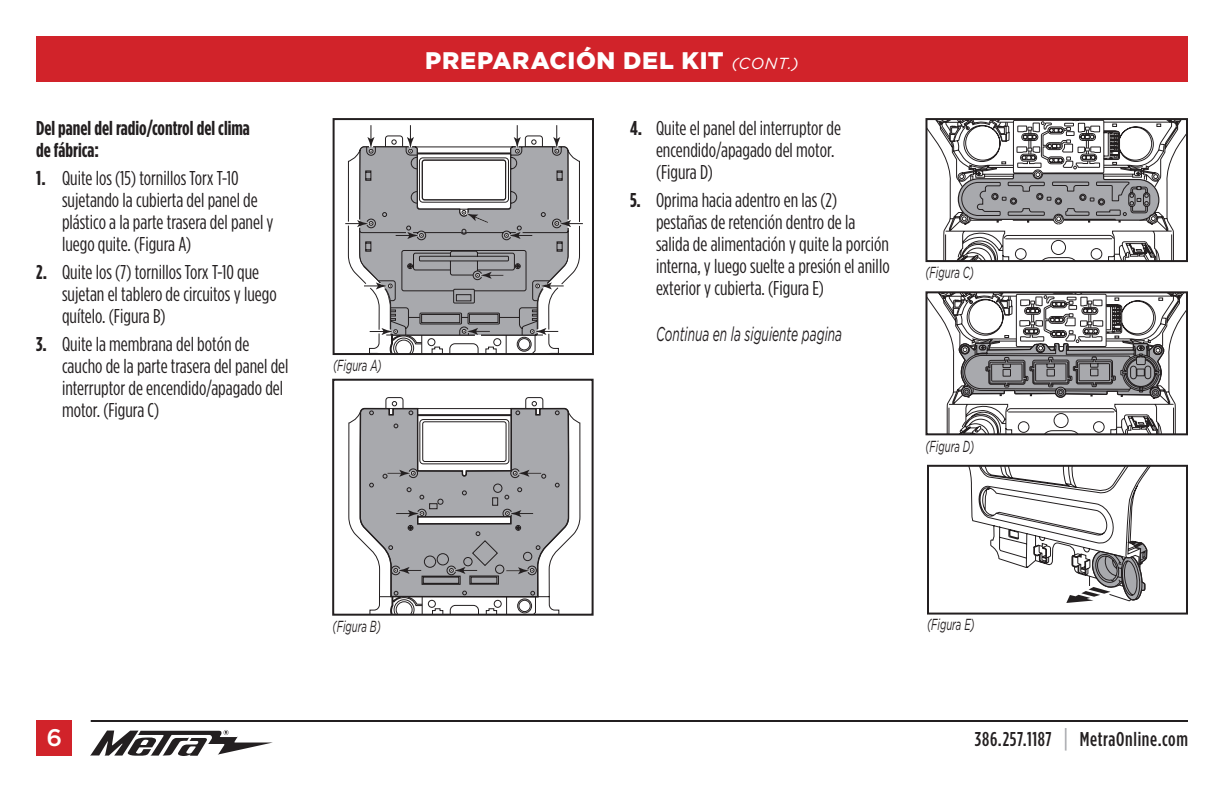
<style>
.page{position:relative;width:1224px;height:792px;background:#fff}
.page>*{position:absolute;margin:0;border:0;box-sizing:border-box;transform-origin:0 0}
.t1{font:900 24px "Gotham";letter-spacing:.025em;color:#fff}
.t2{font:500 24px "Gotham";color:#fff}
.t3{font:20px/22px "Gotham Condensed";color:#231f20}
.t4{font:700 20px/22px "Gotham Condensed";color:#231f20}
.t5{font:500 20px "Gotham Condensed";letter-spacing:.03em;color:#231f20}
.t6{font:italic 20px "Gotham";color:#231f20;scale:.6 1}
.t7{font:italic 16px "Gotham";color:#231f20;scale:.6 1}
.s1{font-weight:700}
.s2{font-weight:400;font-style:italic;font-size:16px}
.s3{font-size:26px;color:#a8a9ad}
</style>
<div class="page">
<div style="left:36px;top:36px;width:1152px;height:45px;background:#d1232a"></div>
<svg style="left:90px;top:730px;width:183px;height:26px"></svg>
<div style="left:36px;top:720px;width:36px;height:36px;background:#d1232a"></div>
<hr style="left:91px;top:720px;width:1097px;height:2px;background:#231f20">
<svg style="left:348px;top:397px;width:232px;height:216px"></svg>
<svg style="left:369px;top:397px;width:172px;height:216px"></svg>
<div style="left:332px;top:379px;width:262px;height:237px;border:2px solid #231f20"></div>
<svg style="left:345px;top:125px;width:238px;height:227px"></svg>
<div style="left:333px;top:118px;width:261px;height:237px;border:2px solid #231f20"></div>
<svg style="left:928px;top:121px;width:257px;height:138px"></svg>
<div style="left:925px;top:118px;width:263px;height:144px;border:2px solid #231f20"></div>
<svg style="left:928px;top:294px;width:257px;height:138px"></svg>
<div style="left:925px;top:291px;width:263px;height:144px;border:2px solid #231f20"></div>
<svg style="left:968px;top:468px;width:182px;height:135px"></svg>
<div style="left:927px;top:465px;width:261px;height:150px;border:2px solid #231f20"></div>
<p class="t4" style="left:36px;top:116px;width:215px">Del panel del radio/control del clima de fábrica:</p>
<p class="t3" style="left:62px;top:167px;width:213px;text-indent:-26px"><span class="s1">1.</span> Quite los (15) tornillos Torx T-10 sujetando la cubierta del panel de plástico a la parte trasera del panel y luego quite. (Figura A)</p>
<p class="t3" style="left:62px;top:261px;width:216px;text-indent:-26px"><span class="s1">2.</span> Quite los (7) tornillos Torx T-10 que sujetan el tablero de circuitos y luego quítelo. (Figura B)</p>
<p class="t3" style="left:62px;top:333px;width:228px;text-indent:-26px"><span class="s1">3.</span> Quite la membrana del botón de caucho de la parte trasera del panel del interruptor de encendido/apagado del motor. (Figura C)</p>
<p class="t7" style="left:333px;top:357px;width:83px">(Figura A)</p>
<p class="t1" style="left:425px;top:46px;width:375px">PREPARACIÓN DEL KIT <span class="s2">(CONT.)</span></p>
<p class="t3" style="left:656px;top:117px;width:186px;text-indent:-26px"><span class="s1">4.</span> Quite el panel del interruptor de encendido/apagado del motor. (Figura D)</p>
<p class="t3" style="left:656px;top:189px;width:235px;text-indent:-26px"><span class="s1">5.</span> Oprima hacia adentro en las (2) pestañas de retención dentro de la salida de alimentación y quite la porción interna, y luego suelte a presión el anillo exterior y cubierta. (Figura E)</p>
<p class="t6" style="left:656px;top:323px;width:312px">Continua en la siguiente pagina</p>
<p class="t7" style="left:925px;top:264px;width:82px">(Figura C)</p>
<p class="t7" style="left:925px;top:437px;width:83px">(Figura D)</p>
<p class="t2" style="left:46px;top:724px;width:17px">6</p>
<p class="t7" style="left:333px;top:618px;width:82px">(Figura B)</p>
<p class="t7" style="left:927px;top:616px;width:81px">(Figura E)</p>
<p class="t5" style="left:975px;top:728px;width:215px">386.257.1187 <span class="s3">|</span> MetraOnline.com</p>
</div>
